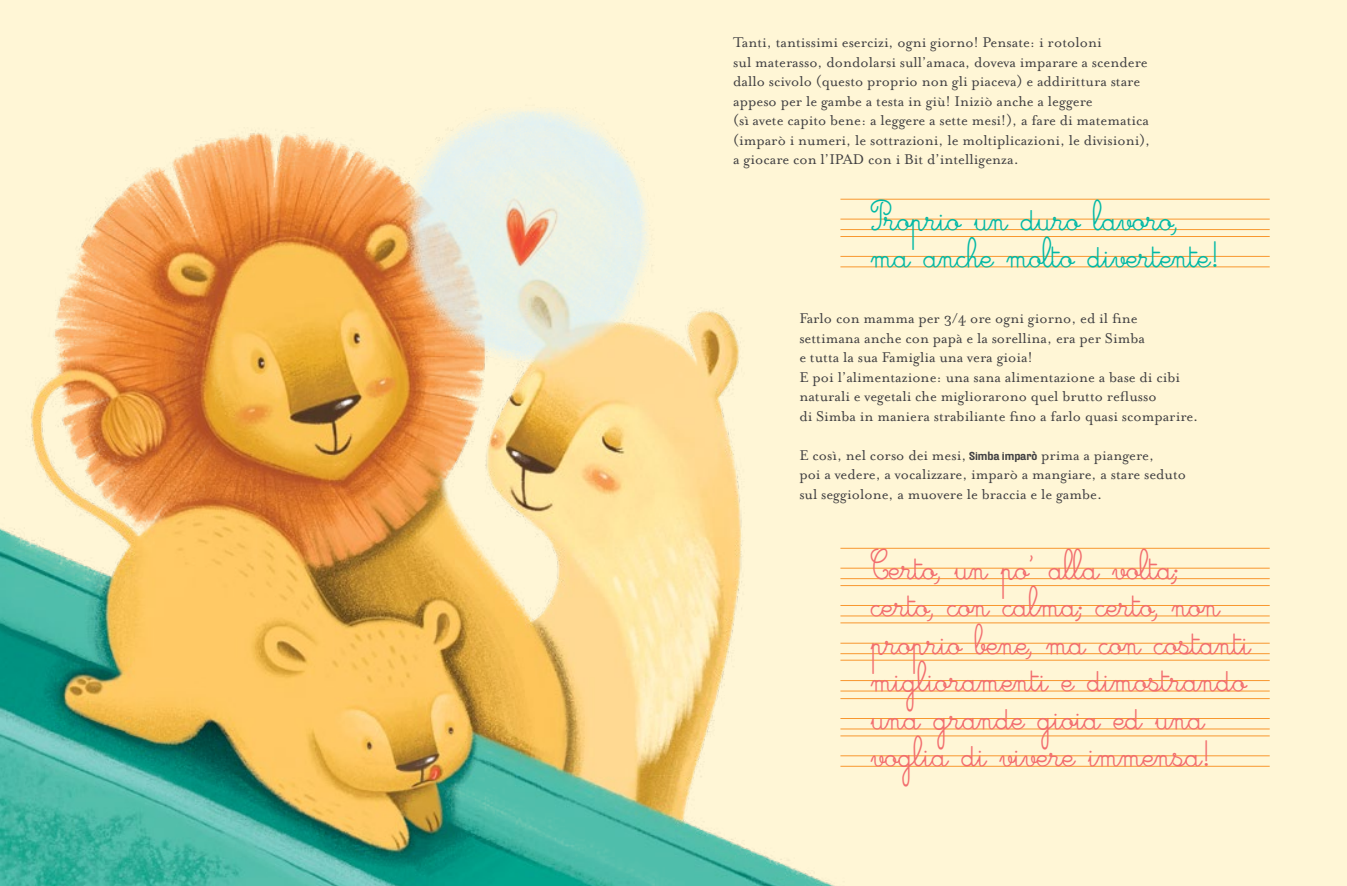
<style>
.page{position:relative;width:1347px;height:886px;background:#fff}
.page>*{position:absolute;margin:0;border:0;box-sizing:border-box;transform-origin:0 0}
.t1{font:33.75px/37.5px "Cursivestandard";color:#f26d6e}
.t2{font:33.75px/37.5px "Cursivestandard";color:#00b8a5}
.t3{font:16.25px/19.5px "Mrs Eaves Roman";color:#414042}
.s1{font-family:"Hydra Ext";font-weight:700;font-size:11.25px}
</style>
<div class="page">
<div style="left:0;top:0;width:1346px;height:886px;background:#fff6d6"></div>
<img style="left:0;top:110px;width:871px;height:776px">
<hr style="left:840px;top:229px;width:429px;height:1px;background:#f8972f">
<hr style="left:840px;top:578px;width:429px;height:1px;background:#f8972f">
<hr style="left:840px;top:653px;width:429px;height:1px;background:#f8972f">
<hr style="left:840px;top:729px;width:429px;height:1px;background:#f8972f">
<hr style="left:840px;top:267px;width:429px;height:1px;background:#f8972f">
<hr style="left:840px;top:616px;width:429px;height:1px;background:#f8972f">
<hr style="left:840px;top:691px;width:429px;height:1px;background:#f8972f">
<hr style="left:840px;top:766px;width:429px;height:1px;background:#f8972f">
<hr style="left:840px;top:219px;width:429px;height:1px;background:#f8972f">
<hr style="left:840px;top:568px;width:429px;height:1px;background:#f8972f">
<hr style="left:840px;top:643px;width:429px;height:1px;background:#f8972f">
<hr style="left:840px;top:718px;width:429px;height:1px;background:#f8972f">
<hr style="left:840px;top:256px;width:429px;height:1px;background:#f8972f">
<hr style="left:840px;top:605px;width:429px;height:1px;background:#f8972f">
<hr style="left:840px;top:680px;width:429px;height:1px;background:#f8972f">
<hr style="left:840px;top:755px;width:429px;height:1px;background:#f8972f">
<hr style="left:840px;top:199px;width:429px;height:1px;background:#f8972f">
<hr style="left:840px;top:548px;width:429px;height:1px;background:#f8972f">
<hr style="left:840px;top:623px;width:429px;height:1px;background:#f8972f">
<hr style="left:840px;top:698px;width:429px;height:1px;background:#f8972f">
<hr style="left:840px;top:236px;width:429px;height:1px;background:#f8972f">
<hr style="left:840px;top:585px;width:429px;height:1px;background:#f8972f">
<hr style="left:840px;top:660px;width:429px;height:1px;background:#f8972f">
<hr style="left:840px;top:736px;width:429px;height:1px;background:#f8972f">
<p class="t3" style="left:733px;top:33px;width:418px">Tanti, tantissimi esercizi, ogni giorno! Pensate: i rotoloni<br>sul materasso, dondolarsi sull’amaca, doveva imparare a scendere dallo scivolo (questo proprio non gli piaceva) e addirittura stare appeso per le gambe a testa in giù! Iniziò anche a leggere<br>(sì avete capito bene: a leggere a sette mesi!), a fare di matematica (imparò i numeri, le sottrazioni, le moltiplicazioni, le divisioni), a giocare con l’IPAD con i Bit d’intelligenza.</p>
<h1 class="t2" style="left:871px;top:199px;width:350px">Proprio un duro lavoro, ma anche molto divertente!</h1>
<p class="t3" style="left:799px;top:309px;width:400px">Farlo con mamma per 3/4 ore ogni giorno, ed il fine settimana anche con papà e la sorellina, era per Simba<br>e tutta la sua Famiglia una vera gioia!<br>E poi l’alimentazione: una sana alimentazione a base di cibi naturali e vegetali che migliorarono quel brutto reflusso<br>di Simba in maniera strabiliante fino a farlo quasi scomparire.</p>
<p class="t3" style="left:799px;top:445px;width:388px">E così, nel corso dei mesi, <span class="s1">Simba imparò</span> prima a piangere,<br>poi a vedere, a vocalizzare, imparò a mangiare, a stare seduto sul seggiolone, a muovere le braccia e le gambe.</p>
<h1 class="t1" style="left:871px;top:548px;width:381px">Certo, un po’ alla volta;<br>certo, con calma; certo, non proprio bene, ma con costanti miglioramenti e dimostrando una grande gioia ed una voglia di vivere immensa!</h1>
</div>
